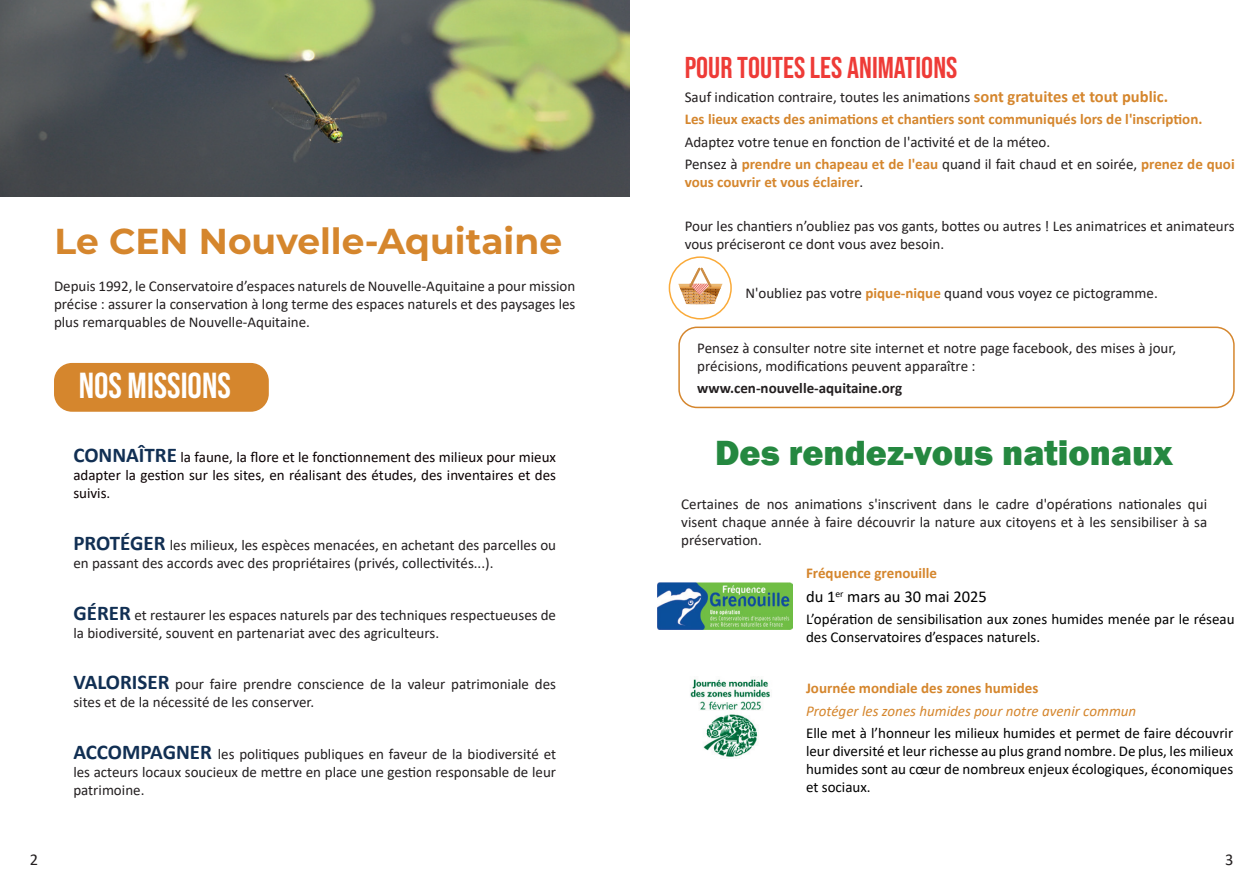
<style>
.page{position:relative;width:1259px;height:893px;background:#fff}
.page>*{position:absolute;margin:0;border:0;box-sizing:border-box;transform-origin:0 0}
.t1{font:700 36px "Montserrat";color:#d5862d}
.t2{font:800 36px "Franklin Gothic";color:#258840}
.t3{font:36px "Bebas Neue";color:#fff}
.t4{font:30px "Bebas Neue";color:#ee3b37}
.t5{font:16.5px "Calibri";color:#000001}
.t6{font:16.5px "Calibri";color:#231f20}
.t7{font:15px/18px "Calibri";color:#231f20}
.t8{font:15px/18px "Calibri";color:#000001}
.t9{font:700 15px/22.2px "Calibri";color:#d5862d}
.t10{font:15px/18px "Calibri";color:#0b0002;text-align:justify}
.t11{font:italic 15px "Calibri";color:#d5862d}
.t12{font:700 15px "Calibri";color:#231f20}
.s1{font-weight:700;font-size:21px;color:#112f53}
.s2{font-weight:400;color:#231f20}
.s3{font-size:16.5px}
.s4{font-weight:700;color:#d5862d}
</style>
<div class="page">
<svg style="left:678px;top:268px;width:44px;height:37px"></svg>
<div style="left:668px;top:256px;width:64px;height:63px;border:2px solid #faaa39;border-radius:50%"></div>
<div style="left:54px;top:363px;width:215px;height:49px;background:#d5862d;border-radius:18px"></div>
<div style="left:678px;top:327px;width:556px;height:81px;border:2px solid #d5862d;border-radius:18px"></div>
<img style="left:0;top:0;width:629px;height:196px">
<img style="left:657px;top:582px;width:135px;height:47px">
<img style="left:690px;top:679px;width:80px;height:78px">
<h1 class="t1" style="left:55px;top:215px;width:509px">Le CEN Nouvelle-Aquitaine</h1>
<p class="t7" style="left:54px;top:277px;width:523px;text-align:justify">Depuis 1992, le Conservatoire d’espaces naturels de Nouvelle-Aquitaine a pour mission précise : assurer la conservation à long terme des espaces naturels et des paysages les plus remarquables de Nouvelle-Aquitaine.</p>
<h1 class="t3" style="left:79px;top:365px;width:154px">NOS MISSIONS</h1>
<p class="t10" style="left:73px;top:448px;width:484px"><span class="s1">CONNAÎTRE</span> la faune, la flore et le fonctionnement des milieux pour mieux adapter la gestion sur les sites, en réalisant des études, des inventaires et des suivis.</p>
<p class="t7" style="left:73px;top:536px;width:484px"><span class="s1">PROTÉGER</span> les milieux, les espèces menacées, en achetant des parcelles ou en passant des accords avec des propriétaires (privés, collectivités...).</p>
<p class="t7" style="left:73px;top:605px;width:484px"><span class="s1">GÉRER</span> et restaurer les espaces naturels par des techniques respectueuses de la biodiversité, souvent en partenariat avec des agriculteurs.</p>
<p class="t7" style="left:73px;top:675px;width:484px"><span class="s1">VALORISER</span> pour faire prendre conscience de la valeur patrimoniale des sites et de la nécessité de les conserver.</p>
<p class="t7" style="left:73px;top:745px;width:484px;text-align:justify"><span class="s1">ACCOMPAGNER</span> les politiques publiques en faveur de la biodiversité et les acteurs locaux soucieux de mettre en place une gestion responsable de leur patrimoine.</p>
<h2 class="t4" style="left:685px;top:51px;width:274px">POUR TOUTES LES ANIMATIONS</h2>
<p class="t9" style="left:685px;top:86px;width:519px"><span class="s2">Sauf indication contraire, toutes les animations</span> <span class="s3">sont gratuites et tout public.<br></span>Les lieux exacts des animations et chantiers sont communiqués lors de l'inscription.</p>
<p class="t7" style="left:685px;top:130px;width:551px;line-height:22.2px">Adaptez votre tenue en fonction de l'activité et de la méteo.<br>Pensez à <span class="s4">prendre un chapeau et de l'eau</span> quand il fait chaud et en soirée, <span class="s4">prenez de quoi</span></p>
<p class="t9" style="left:684px;top:171px;width:180px">vous couvrir et vous éclairer<span class="s2">.</span></p>
<p class="t7" style="left:684px;top:217px;width:551px">Pour les chantiers n’oubliez pas vos gants, bottes ou autres ! Les animatrices et animateurs vous préciseront ce dont vous avez besoin.</p>
<p class="t7" style="left:745px;top:283px;width:414px">N'oubliez pas votre <span class="s4">pique-nique</span> quand vous voyez ce pictogramme.</p>
<p class="t7" style="left:697px;top:339px;width:480px">Pensez à consulter notre site internet et notre page facebook, des mises à jour, précisions, modifications peuvent apparaître :</p>
<p class="t12" style="left:697px;top:378px;width:206px">www.cen-nouvelle-aquitaine.org</p>
<h1 class="t2" style="left:715px;top:429px;width:459px">Des rendez-vous nationaux</h1>
<p class="t7" style="left:681px;top:495px;width:527px;text-align:justify">Certaines de nos animations s'inscrivent dans le cadre d'opérations nationales qui visent chaque année à faire découvrir la nature aux citoyens et à les sensibiliser à sa préservation.</p>
<p class="t9" style="left:806px;top:562px;width:133px">Fréquence grenouille</p>
<p class="t5" style="left:806px;top:585px;width:182px">du 1<sup>er</sup> mars au 30 mai 2025</p>
<p class="t8" style="left:806px;top:610px;width:430px">L’opération de sensibilisation aux zones humides menée par le réseau des Conservatoires d’espaces naturels.</p>
<p class="t9" style="left:806px;top:677px;width:234px">Journée mondiale des zones humides</p>
<p class="t11" style="left:806px;top:700px;width:332px">Protéger les zones humides pour notre avenir commun</p>
<p class="t8" style="left:806px;top:723px;width:429px;text-align:justify">Elle met à l’honneur les milieux humides et permet de faire découvrir leur diversité et leur richesse au plus grand nombre. De plus, les milieux humides sont au cœur de nombreux enjeux écologiques, économiques et sociaux.</p>
<p class="t6" style="left:30px;top:848px;width:10px">2</p>
<p class="t6" style="left:1225px;top:848px;width:10px">3</p>
</div>
